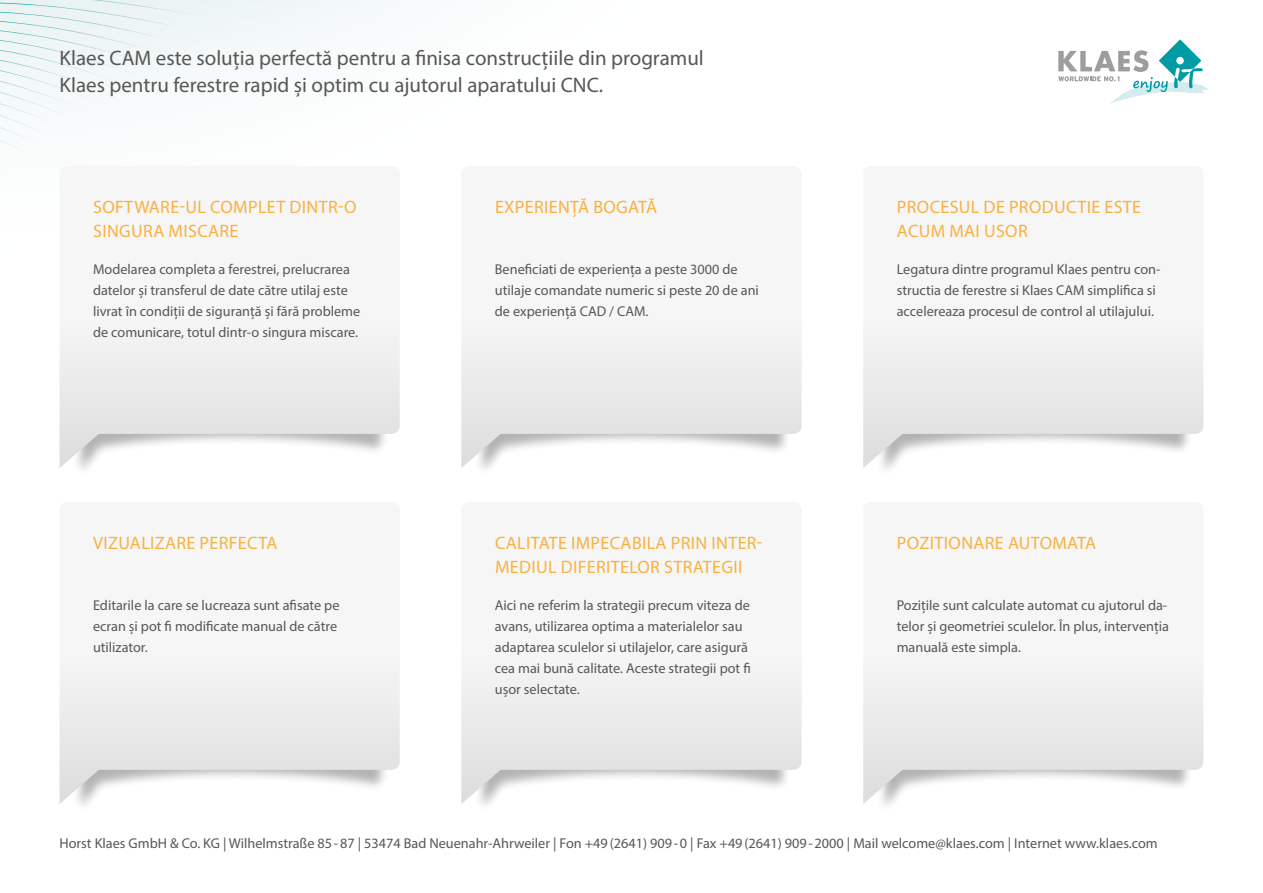
<style>
.page{position:relative;width:1263px;height:893px;background:#fff}
.page>*{position:absolute;margin:0;border:0;box-sizing:border-box;transform-origin:0 0}
.t1{font:21px/27px "Myriad Pro";color:#575756}
.t2{font:18px/24px "Myriad Pro";letter-spacing:.02em;color:#f9b142}
.t3{font:14.25px/21px "Myriad Pro";color:#575756}
</style>
<div class="page">
<img style="left:0;top:0;width:273px;height:49px">
<img style="left:92px;top:0;width:230px;height:30px">
<img style="left:195px;top:0;width:158px;height:13px">
<img style="left:0;top:85px;width:123px;height:8px">
<img style="left:0;top:92px;width:106px;height:11px">
<img style="left:0;top:103px;width:83px;height:12px">
<img style="left:0;top:115px;width:70px;height:12px">
<img style="left:0;top:127px;width:46px;height:13px">
<img style="left:0;top:140px;width:35px;height:11px">
<img style="left:0;top:3px;width:292px;height:43px">
<div style="left:0;top:12px;width:265px;height:45px;background:#eef5f5"></div>
<div style="left:0;top:21px;width:240px;height:44px;background:#eef5f5"></div>
<img style="left:0;top:30px;width:217px;height:55px">
<svg style="left:60px;top:663px;width:340px;height:141px"></svg>
<svg style="left:863px;top:327px;width:340px;height:141px"></svg>
<svg style="left:863px;top:663px;width:340px;height:141px"></svg>
<svg style="left:461px;top:166px;width:340px;height:302px"></svg>
<svg style="left:461px;top:663px;width:340px;height:141px"></svg>
<svg style="left:60px;top:166px;width:340px;height:302px"></svg>
<svg style="left:1058px;top:39px;width:151px;height:65px"></svg>
<h1 class="t1" style="left:60px;top:45px;width:646px">Klaes CAM este soluția perfectă pentru a finisa construcțiile din programul<br>Klaes pentru ferestre rapid și optim cu ajutorul aparatului CNC.</h1>
<p class="t2" style="left:93px;top:195px;width:265px">SOFTWARE-UL COMPLET DINTR-O<br>SINGURA MISCARE</p>
<p class="t3" style="left:93px;top:259px;width:269px">Modelarea completa a ferestrei, prelucrarea datelor și transferul de date către utilaj este livrat în condiții de siguranță și fără probleme de comunicare, totul dintr-o singura miscare.</p>
<p class="t2" style="left:93px;top:531px;width:186px">VIZUALIZARE PERFECTA</p>
<p class="t3" style="left:93px;top:595px;width:248px">Editarile la care se lucreaza sunt afisate pe ecran și pot fi modificate manual de către utilizator.</p>
<p class="t2" style="left:495px;top:195px;width:164px">EXPERIENȚĂ BOGATĂ</p>
<p class="t3" style="left:495px;top:259px;width:266px">Beneficiati de experiența a peste 3000 de utilaje comandate numeric si peste 20 de ani de experiență CAD / CAM.</p>
<p class="t2" style="left:495px;top:531px;width:269px">CALITATE IMPECABILA PRIN INTER-<br>MEDIUL DIFERITELOR STRATEGII</p>
<p class="t3" style="left:495px;top:595px;width:257px">Aici ne referim la strategii precum viteza de avans, utilizarea optima a materialelor sau adaptarea sculelor si utilajelor, care asigură cea mai bună calitate. Aceste strategii pot fi ușor selectate.</p>
<p class="t2" style="left:897px;top:195px;width:246px">PROCESUL DE PRODUCTIE ESTE<br>ACUM MAI USOR</p>
<p class="t3" style="left:897px;top:259px;width:265px">Legatura dintre programul Klaes pentru con&shy;structia de ferestre si Klaes CAM simplifica si accelereaza procesul de control al utilajului.</p>
<p class="t2" style="left:897px;top:531px;width:201px">POZITIONARE AUTOMATA</p>
<p class="t3" style="left:897px;top:595px;width:274px;text-align:justify">Pozițile sunt calculate automat cu ajutorul da&shy;telor și geometriei sculelor. În plus, intervenția manuală este simpla.</p>
<p class="t3" style="left:60px;top:833px;width:1100px">Horst Klaes GmbH &amp; Co. KG | Wilhelmstraße 85-87 | 53474 Bad Neuenahr-Ahrweiler | Fon +49(2641) 909-0 | Fax +49(2641) 909-2000 | Mail welcome@klaes.com | Internet www.klaes.com</p>
</div>
